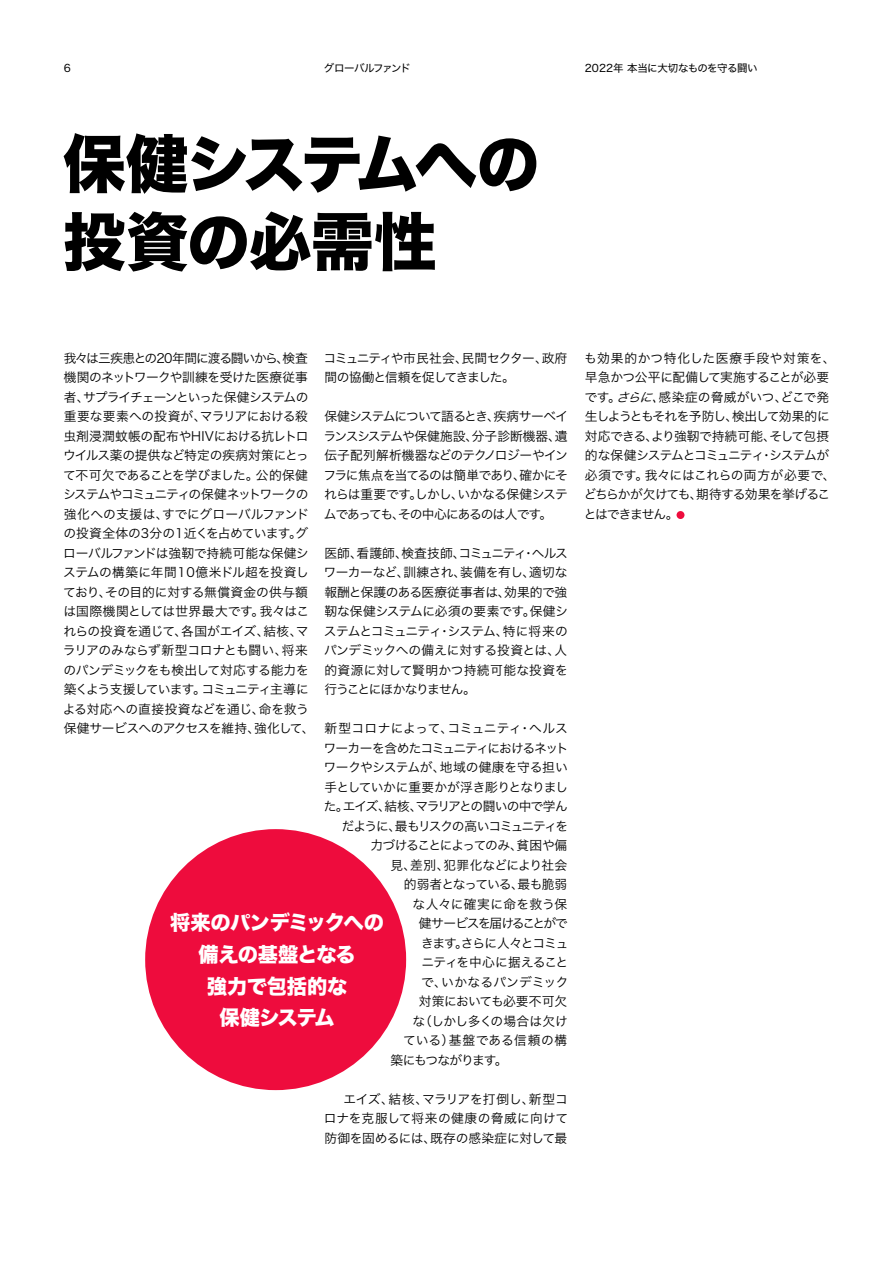
<style>
.page{position:relative;width:893px;height:1263px;background:#fff}
.page>*{position:absolute;margin:0;border:0;box-sizing:border-box;transform-origin:0 0}
.Body_headings{font:63px/78px "Hira Kaku Std W8";letter-spacing:-.025em;color:#000}
.Body_headings-2{font:20.25px/31.5px "Hiragino Sans W8";letter-spacing:-.03em;color:#fff;text-align:center}
.Body_headings-3{font:20.25px/31.5px "Hiragino Sans W8";letter-spacing:-.01em;color:#fff;text-align:center}
.Body_8_5{font:12.75px/19.5px "Hiragino Sans W3";letter-spacing:-.035em;color:#000;text-align:justify}
.Body_8_5-2{font:12.75px/19.5px "Hiragino Sans W3";letter-spacing:-.075em;color:#000}
.Body_8_5-3{font:12.75px "Hiragino Sans W3";letter-spacing:-.095em;color:#000}
.Body_8_5-4{font:12.75px "Hiragino Sans W3";letter-spacing:.01em;color:#000}
.Body_8_5-5{font:12.75px "Hiragino Sans W3";letter-spacing:-.09em;color:#000}
.Body_8_5-6{font:12.75px "Hiragino Sans W3";letter-spacing:-.07em;color:#000}
.Body_8_5-7{font:12.75px "Hiragino Sans W3";letter-spacing:-.085em;color:#000}
.Body_8_5-8{font:12.75px "Hiragino Sans W3";letter-spacing:-.005em;color:#000}
.Body_8_5-9{font:12.75px "Hiragino Sans W3";letter-spacing:-.015em;color:#000}
.Body_8_5-10{font:12.75px "Hiragino Sans W3";letter-spacing:-.1em;color:#000}
.Body_8_5-11{font:12.75px "Hiragino Sans W3";letter-spacing:-.01em;color:#000}
.Body_8_5-12{font:12.75px "Hiragino Sans W3";letter-spacing:.03em;color:#000}
.t1{font:10.5px "Hiragino Sans W4";letter-spacing:-.045em;color:#000}
.t2{font:10.5px "Hiragino Sans W4";letter-spacing:-.095em;color:#000}
.s1{font-style:italic}
</style>
<div class="page">
<div style="left:676px;top:511px;width:8px;height:8px;background:#ee0c3d;border-radius:50%"></div>
<div style="left:145px;top:829px;width:261px;height:261px;background:#ee0c3d;border-radius:50%"></div>
<p class="t1" style="left:64px;top:59px;width:9px">6</p>
<p class="t2" style="left:324px;top:59px;width:88px">グローバルファンド</p>
<p class="t1" style="left:585px;top:59px;width:174px">2022年 本当に大切なものを守る闘い</p>
<p class="Body_headings" style="left:63px;top:127px;width:478px">保健システムへの投資の必需性</p>
<p class="Body_8_5" style="left:63px;top:347px;width:253px;text-align:left">我々は三疾患との20年間に渡る闘いから、検査機関のネットワークや訓練を受けた医療従事者、サプライチェーンといった保健システムの重要な要素への投資が、マラリアにおける殺虫剤浸潤蚊帳の配布やHIVにおける抗レトロウイルス薬の提供など特定の疾病対策にとって不可欠であることを学びました。公的保健システムやコミュニティの保健ネットワークの強化への支援は、すでにグローバルファンドの投資全体の3分の1近くを占めています。グローバルファンドは強靭で持続可能な保健システムの構築に年間10億米ドル超を投資しており、その目的に対する無償資金の供与額は国際機関としては世界最大です。我々はこれらの投資を通じて、各国がエイズ、結核、マラリアのみならず新型コロナとも闘い、将来のパンデミックをも検出して対応する能力を築くよう支援しています。コミュニティ主導による対応への直接投資などを通じ、命を救う保健サービスへのアクセスを維持、強化して、</p>
<p class="Body_8_5-2" style="left:323px;top:347px;width:245px">コミュニティや市民社会、民間セクター、政府間の協働と信頼を促してきました。</p>
<p class="Body_8_5" style="left:323px;top:406px;width:246px">保健システムについて語るとき、疾病サーベイランスシステムや保健施設、分子診断機器、遺伝子配列解析機器などのテクノロジーやインフラに焦点を当てるのは簡単であり、確かにそれらは重要です。しかし、いかなる保健システムであっても、その中心にあるのは人です。</p>
<p class="Body_8_5" style="left:324px;top:542px;width:246px">医師、看護師、検査技師、コミュニティ・ヘルスワーカーなど、訓練され、装備を有し、適切な報酬と保護のある医療従事者は、効果的で強靭な保健システムに必須の要素です。保健システムとコミュニティ・システム、特に将来のパンデミックへの備えに対する投資とは、人的資源に対して賢明かつ持続可能な投資を行うことにほかなりません。</p>
<p class="Body_8_5-8" style="left:324px;top:717px;width:245px">新型コロナによって、コミュニティ・ヘルス</p>
<p class="Body_8_5-7" style="left:324px;top:737px;width:246px">ワーカーを含めたコミュニティにおけるネット</p>
<p class="Body_8_5-9" style="left:324px;top:756px;width:246px">ワークやシステムが、地域の健康を守る担い</p>
<p class="Body_8_5" style="left:324px;top:776px;width:245px">手としていかに重要かが浮き彫りとなりまし</p>
<p class="Body_8_5-6" style="left:324px;top:795px;width:245px">た。エイズ、結核、マラリアとの闘いの中で学ん</p>
<p class="Body_8_5-10" style="left:342px;top:815px;width:228px">だように、最もリスクの高いコミュニティを</p>
<p class="Body_8_5-3" style="left:370px;top:834px;width:198px">力づけることによってのみ、貧困や偏</p>
<p class="Body_8_5" style="left:390px;top:854px;width:178px">見、差別、犯罪化などにより社会</p>
<p class="Body_8_5-2" style="left:404px;top:874px;width:165px">的弱者となっている、最も脆弱</p>
<p class="Body_8_5-4" style="left:412px;top:893px;width:156px">な人々に確実に命を救う保</p>
<p class="Body_8_5-3" style="left:419px;top:912px;width:150px">健サービスを届けることがで</p>
<p class="Body_8_5-5" style="left:421px;top:932px;width:149px">きます。さらに人々とコミュ</p>
<p class="Body_8_5" style="left:421px;top:952px;width:149px">ニティを中心に据えること</p>
<p class="Body_8_5-4" style="left:421px;top:971px;width:149px">で、いかなるパンデミック</p>
<p class="Body_8_5" style="left:419px;top:991px;width:150px">対策においても必要不可欠</p>
<p class="Body_8_5-11" style="left:412px;top:1010px;width:157px">な（しかし多くの場合は欠け</p>
<p class="Body_8_5-12" style="left:403px;top:1029px;width:166px">ている）基盤である信頼の構</p>
<p class="Body_8_5-5" style="left:390px;top:1049px;width:119px">築にもつながります。</p>
<p class="Body_8_5" style="left:324px;top:1088px;width:246px;text-indent:20px">エイズ、結核、マラリアを打倒し、新型コロナを克服して将来の健康の脅威に向けて防御を固めるには、既存の感染症に対して最</p>
<p class="Body_headings-2" style="left:170px;top:908px;width:215px">将来のパンデミックへの備えの基盤となる</p>
<p class="Body_headings-3" style="left:207px;top:971px;width:142px">強力で包括的な保健システム</p>
<p class="Body_8_5" style="left:584px;top:347px;width:253px;text-align:left">も効果的かつ特化した医療手段や対策を、早急かつ公平に配備して実施することが必要です。<span class="s1">さらに、</span>感染症の脅威がいつ、どこで発生しようともそれを予防し、検出して効果的に対応できる、より強靭で持続可能、そして包摂的な保健システムとコミュニティ・システムが必須です。我々にはこれらの両方が必要で、どちらかが欠けても、期待する効果を挙げることはできません。</p>
</div>
